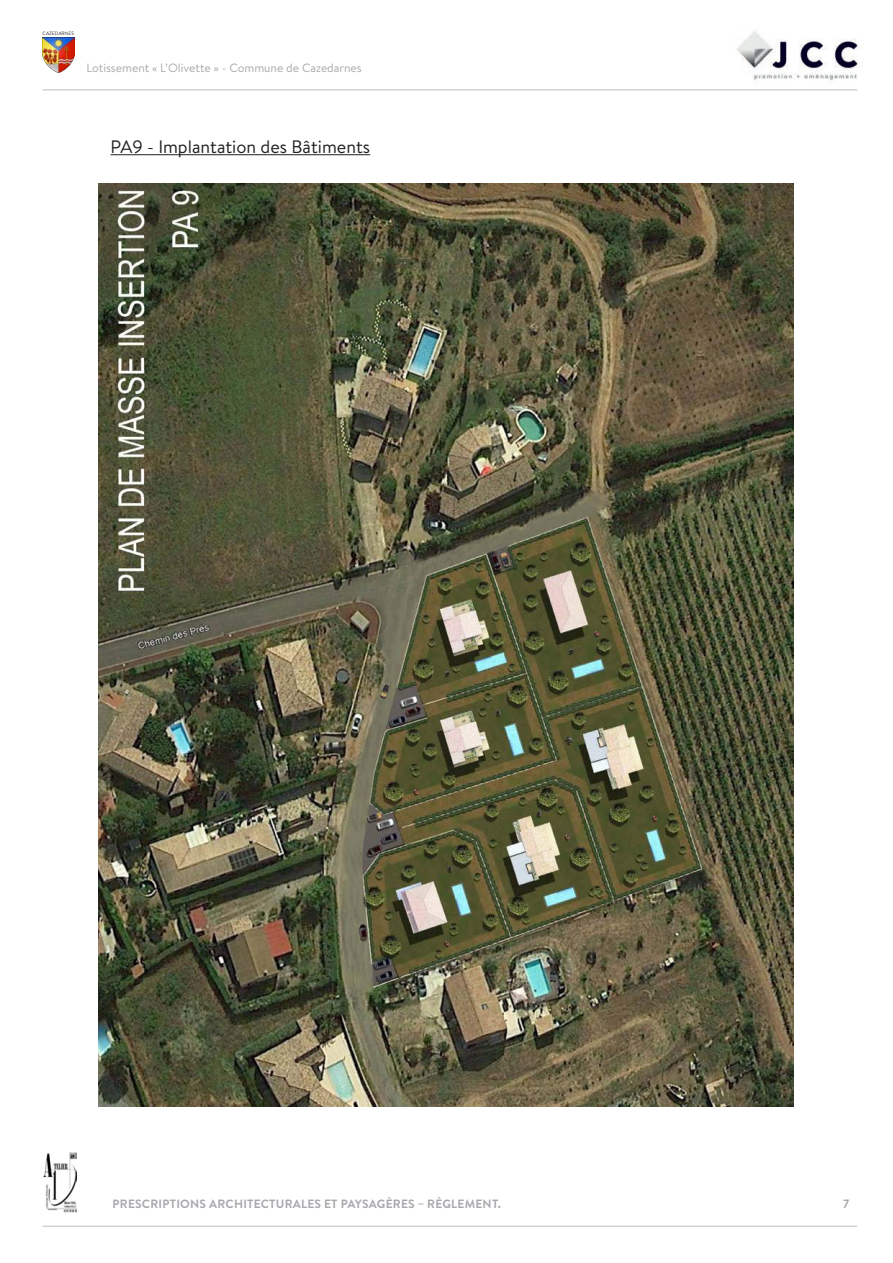
<style>
.page{position:relative;width:893px;height:1263px;background:#fff}
.page>*{position:absolute;margin:0;border:0;box-sizing:border-box;transform-origin:0 0}
.t1{font:18px "Brandon Text";color:#231f20}
.t2{font:700 12px "Brandon Text";letter-spacing:.02em;color:#a8a9ad}
.t3{font:12px "Brandon Text";color:#a8a9ad}
.t4{font:4.8px "Brandon Text";letter-spacing:.02em;color:#231f20}
</style>
<div class="page">
<img style="left:736px;top:31px;width:122px;height:49px">
<hr style="left:43px;top:89px;width:814px;height:2px;background:#d1d2d4">
<hr style="left:43px;top:1225px;width:814px;height:2px;background:#d1d2d4">
<img style="left:43px;top:1153px;width:34px;height:59px">
<img style="left:43px;top:38px;width:31px;height:34px">
<img style="left:99px;top:184px;width:695px;height:922px">
<hr style="left:111px;top:154px;width:259px;height:1px;background:#231f20">
<p class="t4" style="left:43px;top:30px;width:33px">CAZEDARNES</p>
<p class="t3" style="left:86px;top:59px;width:277px">Lotissement « L’Olivette » - Commune de Cazedarnes</p>
<p class="t1" style="left:111px;top:134px;width:261px">PA9 - Implantation des Bâtiments</p>
<p class="t2" style="left:113px;top:1195px;width:390px">PRESCRIPTIONS ARCHITECTURALES ET PAYSAGÈRES – RÈGLEMENT.</p>
<p class="t2" style="left:843px;top:1195px;width:8px">7</p>
</div>
